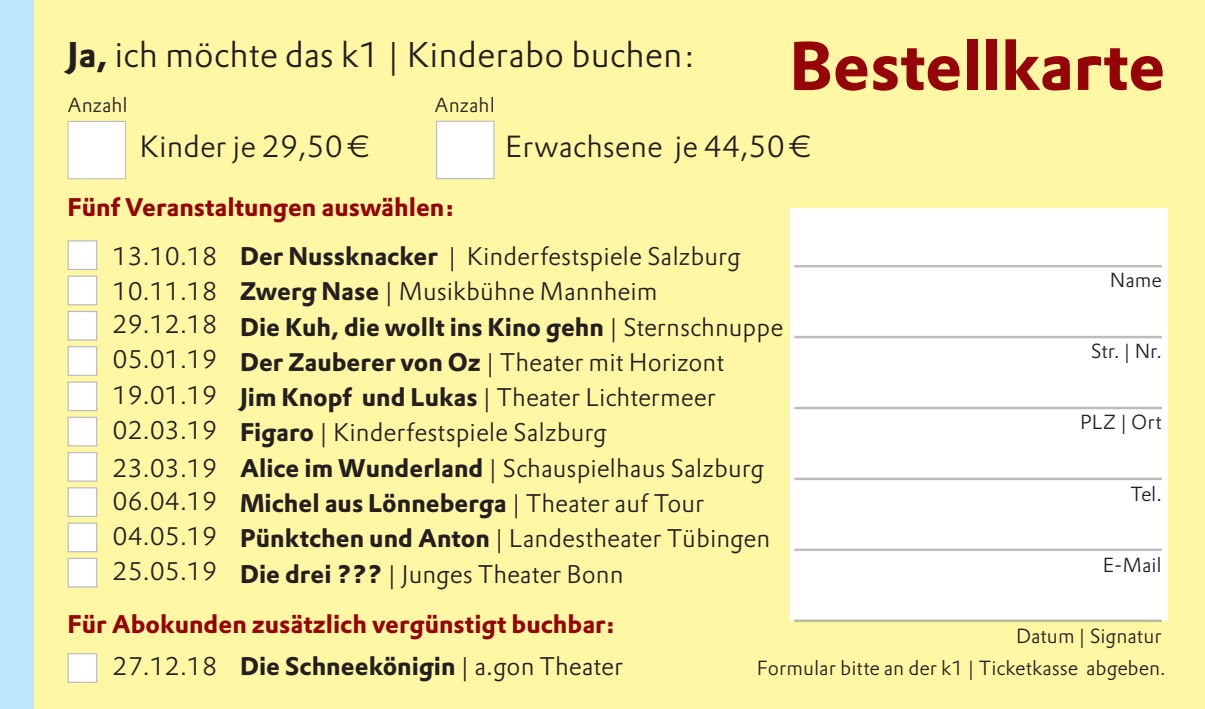
<style>
.page{position:relative;width:1205px;height:709px;background:#fff}
.page>*{position:absolute;margin:0;border:0;box-sizing:border-box;transform-origin:0 0}
.t1{font:700 67.5px "DTL Prokyon TOT";letter-spacing:-.005em;color:#940408}
.t2{font:300 35px "DTL Prokyon TOT";color:#231f20}
.t3{font:300 30px "DTL Prokyon TOT";color:#231f20}
.t4{font:300 25px/35.2px "DTL Prokyon TOT";color:#231f20}
.t5{font:700 25px/42.8px "DTL Prokyon TOT";color:#940408}
.t6{font:300 20px/31.2px "DTL Prokyon TOT";color:#231f20;text-align:right}
.s1{font-weight:700}
.s2{font-weight:300;color:#231f20}
.s3{color:#231f20}
</style>
<div class="page">
<div style="left:32px;top:0;width:1173px;height:709px;background:#fff7a4"></div>
<div style="left:791px;top:208px;width:377px;height:413px;background:#fff"></div>
<div style="left:68px;top:241px;width:29px;height:28px;background:#fff"></div>
<div style="left:68px;top:240px;width:29px;height:30px;border:1px solid #bcbdc0"></div>
<div style="left:68px;top:276px;width:29px;height:29px;background:#fff"></div>
<div style="left:68px;top:275px;width:29px;height:30px;border:1px solid #bcbdc0"></div>
<div style="left:68px;top:311px;width:29px;height:29px;background:#fff"></div>
<div style="left:68px;top:311px;width:29px;height:29px;border:1px solid #bcbdc0"></div>
<div style="left:68px;top:347px;width:29px;height:28px;background:#fff"></div>
<div style="left:68px;top:346px;width:29px;height:30px;border:1px solid #bcbdc0"></div>
<div style="left:68px;top:382px;width:29px;height:28px;background:#fff"></div>
<div style="left:68px;top:381px;width:29px;height:30px;border:1px solid #bcbdc0"></div>
<div style="left:68px;top:417px;width:29px;height:29px;background:#fff"></div>
<div style="left:68px;top:417px;width:29px;height:29px;border:1px solid #bcbdc0"></div>
<div style="left:68px;top:452px;width:29px;height:29px;background:#fff"></div>
<div style="left:68px;top:452px;width:29px;height:30px;border:1px solid #bcbdc0"></div>
<div style="left:68px;top:488px;width:29px;height:28px;background:#fff"></div>
<div style="left:68px;top:487px;width:29px;height:30px;border:1px solid #bcbdc0"></div>
<div style="left:68px;top:523px;width:29px;height:28px;background:#fff"></div>
<div style="left:68px;top:522px;width:29px;height:30px;border:1px solid #bcbdc0"></div>
<div style="left:68px;top:558px;width:29px;height:29px;background:#fff"></div>
<div style="left:68px;top:558px;width:29px;height:29px;border:1px solid #bcbdc0"></div>
<div style="left:68px;top:653px;width:29px;height:29px;background:#fff"></div>
<div style="left:68px;top:653px;width:29px;height:30px;border:1px solid #bcbdc0"></div>
<hr style="left:794px;top:265px;width:368px;height:2px;background:#231f20">
<hr style="left:794px;top:336px;width:368px;height:2px;background:#231f20">
<hr style="left:794px;top:407px;width:368px;height:2px;background:#231f20">
<hr style="left:794px;top:477px;width:368px;height:3px;background:#231f20">
<hr style="left:794px;top:548px;width:368px;height:3px;background:#231f20">
<hr style="left:794px;top:619px;width:368px;height:3px;background:#231f20">
<div style="left:436px;top:121px;width:58px;height:58px;background:#fff"></div>
<div style="left:436px;top:121px;width:58px;height:58px;border:1px solid #bcbdc0"></div>
<div style="left:68px;top:121px;width:57px;height:58px;background:#fff"></div>
<div style="left:68px;top:121px;width:58px;height:58px;border:1px solid #bcbdc0"></div>
<div style="left:0;top:0;width:33px;height:709px;background:#bce6fa"></div>
<h1 class="t1" style="left:789px;top:21px;width:378px">Bestellkarte</h1>
<h2 class="t2" style="left:68px;top:32px;width:629px"><span class="s1">Ja,</span> ich möchte das k1 | Kinderabo buchen:</h2>
<p class="t6" style="left:68px;top:89px;width:62px">Anzahl</p>
<p class="t6" style="left:435px;top:89px;width:62px">Anzahl</p>
<p class="t3" style="left:140px;top:127px;width:229px">Kinder je 29,50 €</p>
<p class="t3" style="left:505px;top:127px;width:305px">Erwachsene je 44,50 €</p>
<p class="t5" style="left:68px;top:185px;width:388px">Fünf Veranstaltungen auswählen:</p>
<p class="t4" style="left:113px;top:238px;width:672px">13.10.18 <span class="s1">Der Nussknacker</span> | Kinderfestspiele Salzburg 10.11.18 <span class="s1">Zwerg Nase</span> | Musikbühne Mannheim<br>29.12.18 <span class="s1">Die Kuh, die wollt ins Kino gehn</span> | Sternschnuppe 05.01.19 <span class="s1">Der Zauberer von Oz</span> | Theater mit Horizont 19.01.19 <span class="s1">Jim Knopf und Lukas</span> | Theater Lichtermeer 02.03.19 <span class="s1">Figaro</span> | Kinderfestspiele Salzburg<br>23.03.19 <span class="s1">Alice im Wunderland</span> | Schauspielhaus Salzburg 06.04.19 <span class="s1">Michel aus Lönneberga</span> | Theater auf Tour 04.05.19 <span class="s1">Pünktchen und Anton</span> | Landestheater Tübingen 25.05.19 <span class="s1">Die drei ???</span> | Junges Theater Bonn</p>
<p class="t5" style="left:113px;top:602px;width:512px;text-indent:-45px">Für Abokunden zusätzlich vergünstigt buchbar:<br><span class="s2">27.12.18</span> <span class="s3">Die Schneekönigin</span> <span class="s2">| a.gon Theater</span></p>
<p class="t6" style="left:1110px;top:264px;width:53px">Name</p>
<p class="t6" style="left:1091px;top:335px;width:72px">Str. | Nr.</p>
<p class="t6" style="left:1080px;top:406px;width:83px">PLZ | Ort</p>
<p class="t6" style="left:1130px;top:478px;width:33px">Tel.</p>
<p class="t6" style="left:1103px;top:549px;width:61px">E-Mail</p>
<p class="t6" style="left:757px;top:620px;width:410px">Datum | Signatur<br>Formular bitte an der k1 | Ticketkasse abgeben.</p>
</div>
